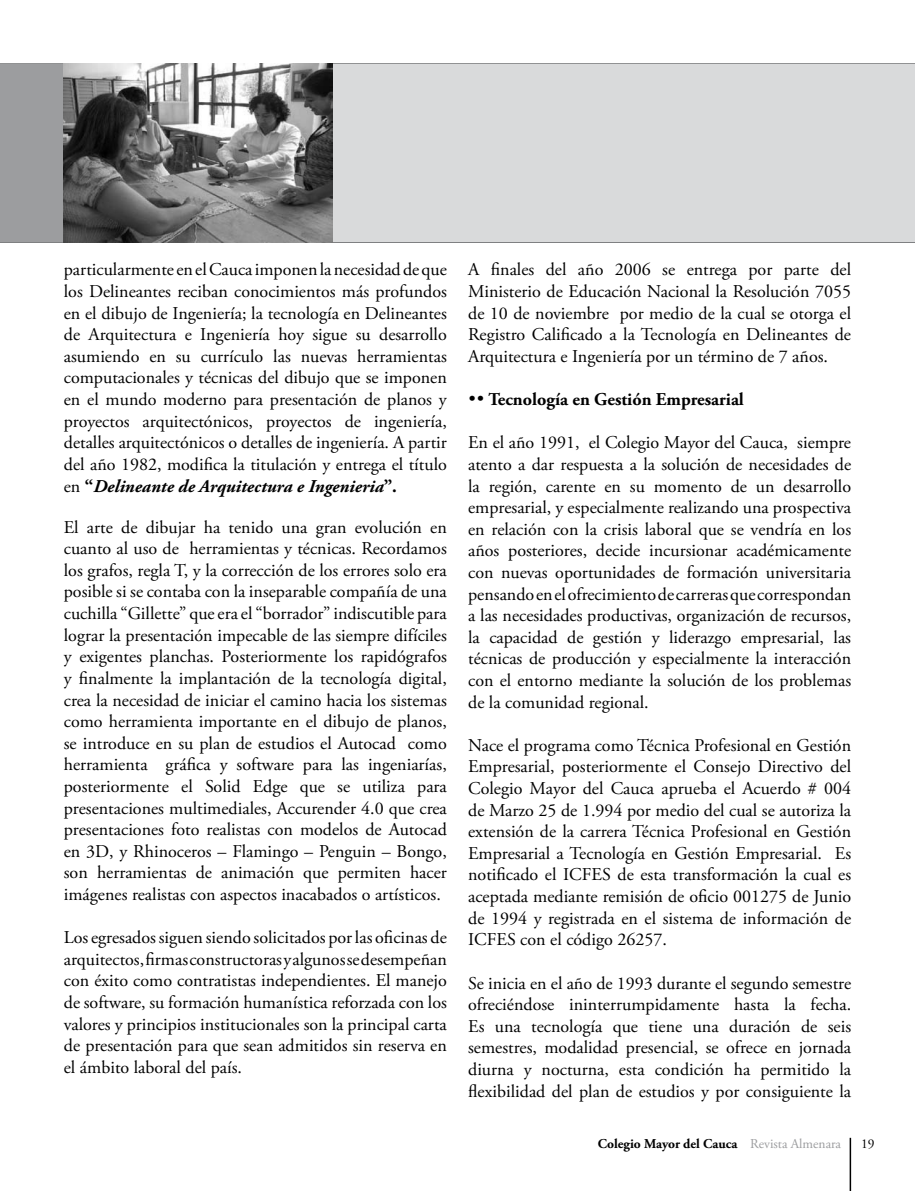
<style>
.page{position:relative;width:915px;height:1191px;background:#fff}
.page>*{position:absolute;margin:0;border:0;box-sizing:border-box;transform-origin:0 0}
.t1{font:18px/21.6px "Adobe Garamond Pro";color:#000;text-align:justify}
.t2{font:700 18px "Adobe Garamond Pro";color:#000}
.t3{font:700 13.5px "Adobe Garamond Pro";color:#000}
.t4{font:13.5px "Adobe Garamond Pro";color:#000}
.s1{font-weight:700}
.s2{font-weight:700;font-style:italic}
.s3{font-weight:400;color:#9c9d9f}
</style>
<div class="page">
<hr style="left:0;top:63px;width:914px;height:1px;background:#707173">
<hr style="left:849px;top:1137px;width:1px;height:54px;background:#000">
<hr style="left:0;top:242px;width:914px;height:1px;background:#707173">
<div style="left:0;top:64px;width:64px;height:178px;background:#9c9d9f"></div>
<div style="left:326px;top:64px;width:588px;height:178px;background:#d9dadb"></div>
<img style="left:64px;top:64px;width:268px;height:179px">
<p class="t1" style="left:64px;top:259px;width:384px">particularmente en el Cauca imponen la necesidad de que los Delineantes reciban conocimientos más profundos en el dibujo de Ingeniería; la tecnología en Delineantes de Arquitectura e Ingeniería hoy sigue su desarrollo asumiendo en su currículo las nuevas herramientas computacionales y técnicas del dibujo que se imponen en el mundo moderno para presentación de planos y proyectos arquitectónicos, proyectos de ingeniería, detalles arquitectónicos o detalles de ingeniería. A partir del año 1 982, modifica la titulación y entrega el título en <span class="s1">“</span><span class="s2">Delineante de Arquitectura e Ingenieria</span><span class="s1">”.</span></p>
<p class="t1" style="left:64px;top:517px;width:384px">El arte de dibujar ha tenido una gran evolución en cuanto al uso de herramientas y técnicas. Recordamos los grafos, regla T, y la corrección de los errores solo era posible si se contaba con la inseparable compañía de una cuchilla “Gillette” que era el “borrador” indiscutible para lograr la presentación impecable de las siempre difíciles y exigentes planchas. Posteriormente los rapidógrafos y finalmente la implantación de la tecnología digital, crea la necesidad de iniciar el camino hacia los sistemas como herramienta importante en el dibujo de planos, se introduce en su plan de estudios el Autocad como herramienta gráfica y software para las ingeniarías, posteriormente el Solid Edge que se utiliza para presentaciones multimediales, Accurender 4.0 que crea presentaciones foto realistas con modelos de Autocad en 3D, y Rhinoceros – Flamingo – Penguin – Bongo, son herramientas de animación que permiten hacer imágenes realistas con aspectos inacabados o artísticos.</p>
<p class="t1" style="left:64px;top:927px;width:384px">Los egresados siguen siendo solicitados por las oficinas de arquitectos, firmas constructoras y algunos se desempeñan con éxito como contratistas independientes. El manejo de software, su formación humanística reforzada con los valores y principios institucionales son la principal carta de presentación para que sean admitidos sin reserva en el ámbito laboral del país.</p>
<p class="t1" style="left:468px;top:259px;width:384px">A finales del año 2006 se entrega por parte del Ministerio de Educación Nacional la Resolución 7055 de 1 0 de noviembre por medio de la cual se otorga el Registro Calificado a la Tecnología en Delineantes de Arquitectura e Ingeniería por un término de 7 años.</p>
<p class="t2" style="left:468px;top:389px;width:277px">•• Tecnología en Gestión Empresarial</p>
<p class="t1" style="left:468px;top:432px;width:384px">En el año 1 991 , el Colegio Mayor del Cauca, siempre atento a dar respuesta a la solución de necesidades de la región, carente en su momento de un desarrollo empresarial, y especialmente realizando una prospectiva en relación con la crisis laboral que se vendría en los años posteriores, decide incursionar académicamente con nuevas oportunidades de formación universitaria pensando en el ofrecimiento de carreras que correspondan a las necesidades productivas, organización de recursos, la capacidad de gestión y liderazgo empresarial, las técnicas de producción y especialmente la interacción con el entorno mediante la solución de los problemas de la comunidad regional.</p>
<p class="t1" style="left:468px;top:735px;width:384px">Nace el programa como Técnica Profesional en Gestión Empresarial, posteriormente el Consejo Directivo del Colegio Mayor del Cauca aprueba el Acuerdo # 004 de Marzo 25 de 1 .994 por medio del cual se autoriza la extensión de la carrera Técnica Profesional en Gestión Empresarial a Tecnología en Gestión Empresarial. Es notificado el ICFES de esta transformación la cual es aceptada mediante remisión de oficio 001275 de Junio de 1 994 y registrada en el sistema de información de ICFES con el código 26257.</p>
<p class="t1" style="left:468px;top:972px;width:384px">Se inicia en el año de 1 993 durante el segundo semestre ofreciéndose ininterrumpidamente hasta la fecha.<br>Es una tecnología que tiene una duración de seis semestres, modalidad presencial, se ofrece en jornada diurna y nocturna, esta condición ha permitido la flexibilidad del plan de estudios y por consiguiente la</p>
<p class="t3" style="left:597px;top:1135px;width:245px">Colegio Mayor del Cauca <span class="s3">Revista Almenara</span></p>
<p class="t4" style="left:860px;top:1135px;width:15px">19</p>
</div>
